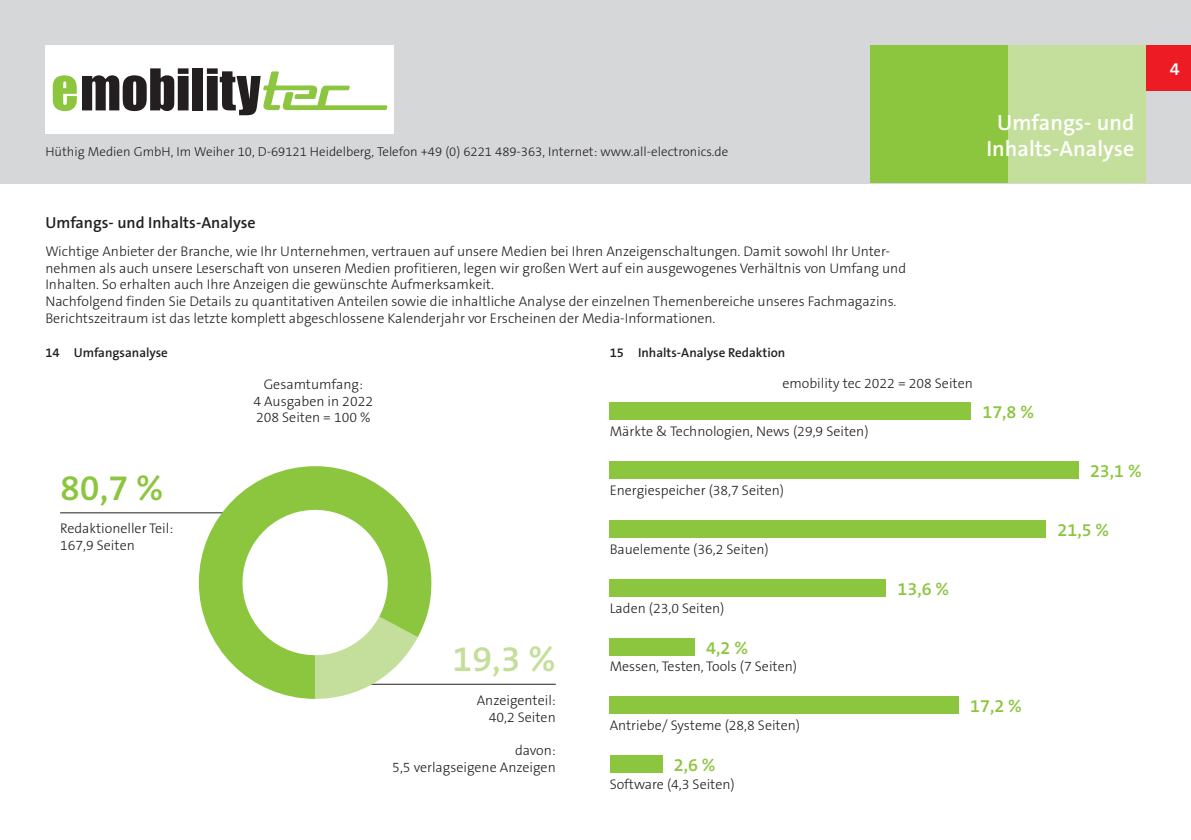
<style>
.page{position:relative;width:1191px;height:840px;background:#fff}
.page>*{position:absolute;margin:0;border:0;box-sizing:border-box;transform-origin:0 0}
.t1{font:600 36px "The Sans Os F";color:#8cc63f}
.t2{font:600 36px "The Sans Os F";color:#c4df9b}
.t3{font:600 22px/26px "The Sans Os F";color:#fff;text-align:center}
.t4{font:600 18px "The Sans Os F";color:#8cc63f}
.t5{font:600 18px "The Sans Os F";color:#fff}
.t6{font:600 16px "The Sans Os F";color:#231f20}
.t7{font:300 14px/16.8px "The Sans Os F";color:#231f20}
.t8{font:300 13px "The Sans Os F";color:#231f20}
.t9{font:600 13px "The Sans Os F";color:#231f20}
</style>
<div class="page">
<div style="left:0;top:0;width:1191px;height:183px;background:#d6d7d9"></div>
<div style="left:1145px;top:45px;width:46px;height:46px;background:#ed1c24"></div>
<div style="left:45px;top:45px;width:348px;height:89px;background:#fff"></div>
<svg style="left:53px;top:68px;width:136px;height:43px"></svg>
<div style="left:192px;top:68px;width:11px;height:42px;background:#231f20"></div>
<svg style="left:207px;top:68px;width:181px;height:48px"></svg>
<div style="left:1008px;top:45px;width:137px;height:138px;background:#c4df9b"></div>
<div style="left:870px;top:45px;width:138px;height:138px;background:#8cc63f"></div>
<hr style="left:60px;top:512px;width:184px;height:1px;background:#231f20">
<hr style="left:350px;top:683px;width:206px;height:1px;background:#231f20">
<div style="left:609px;top:403px;width:362px;height:17px;background:#8cc63f"></div>
<div style="left:609px;top:461px;width:469px;height:17px;background:#8cc63f"></div>
<div style="left:609px;top:520px;width:437px;height:17px;background:#8cc63f"></div>
<div style="left:609px;top:579px;width:276px;height:17px;background:#8cc63f"></div>
<div style="left:609px;top:638px;width:86px;height:17px;background:#8cc63f"></div>
<div style="left:609px;top:696px;width:350px;height:17px;background:#8cc63f"></div>
<div style="left:609px;top:755px;width:53px;height:17px;background:#8cc63f"></div>
<svg style="left:199px;top:466px;width:232px;height:219px;fill:#8cc63f"></svg>
<svg style="left:235px;top:502px;width:183px;height:196px"></svg>
<p class="t8" style="left:45px;top:145px;width:684px">Hüthig Medien GmbH, Im Weiher 10, D-69121 Heidelberg, Telefon +49 (0) 6221 489-363, Internet: www.all-electronics.de</p>
<h2 class="t3" style="left:986px;top:110px;width:149px">Umfangs- und<br>Inhalts-Analyse</h2>
<p class="t6" style="left:45px;top:214px;width:212px">Umfangs- und Inhalts-Analyse</p>
<p class="t7" style="left:45px;top:243px;width:862px">Wichtige Anbieter der Branche, wie Ihr Unternehmen, vertrauen auf unsere Medien bei Ihren Anzeigenschaltungen. Damit sowohl Ihr Unter&shy;nehmen als auch unsere Leserschaft von unseren Medien profitieren, legen wir großen Wert auf ein ausgewogenes Verhältnis von Umfang und Inhalten. So erhalten auch Ihre Anzeigen die gewünschte Aufmerksamkeit.<br>Nachfolgend finden Sie Details zu quantitativen Anteilen sowie die inhaltliche Analyse der einzelnen Themenbereiche unseres Fachmagazins.<br>Berichtszeitraum ist das letzte komplett abgeschlossene Kalenderjahr vor Erscheinen der Media-Informationen.</p>
<p class="t9" style="left:45px;top:346px;width:124px">14 Umfangsanalyse</p>
<p class="t9" style="left:609px;top:346px;width:177px">15 Inhalts-Analyse Redaktion</p>
<p class="t7" style="left:253px;top:376px;width:121px;text-align:center">Gesamtumfang:<br>4 Ausgaben in 2022<br>208 Seiten = 100 %</p>
<p class="t7" style="left:782px;top:375px;width:192px">emobility tec 2022 = 208 Seiten</p>
<p class="t7" style="left:609px;top:423px;width:260px">Märkte &amp; Technologien, News (29,9 Seiten)</p>
<p class="t4" style="left:982px;top:403px;width:53px">17,8 %</p>
<h1 class="t1" style="left:60px;top:469px;width:105px">80,7 %</h1>
<p class="t7" style="left:60px;top:520px;width:115px">Redaktioneller Teil:<br>167,9 Seiten</p>
<p class="t7" style="left:609px;top:482px;width:176px">Energiespeicher (38,7 Seiten)</p>
<p class="t7" style="left:609px;top:541px;width:161px">Bauelemente (36,2 Seiten)</p>
<p class="t7" style="left:609px;top:600px;width:116px">Laden (23,0 Seiten)</p>
<p class="t4" style="left:897px;top:579px;width:53px">13,6 %</p>
<p class="t4" style="left:1090px;top:462px;width:53px">23,1 %</p>
<p class="t4" style="left:1057px;top:521px;width:53px">21,5 %</p>
<h1 class="t2" style="left:452px;top:640px;width:105px">19,3 %</h1>
<p class="t7" style="left:477px;top:692px;width:80px;text-align:right">Anzeigenteil:<br>40,2 Seiten</p>
<p class="t7" style="left:392px;top:742px;width:165px;text-align:right">davon:<br>5,5 verlagseigene Anzeigen</p>
<p class="t4" style="left:706px;top:638px;width:43px">4,2 %</p>
<p class="t7" style="left:609px;top:658px;width:189px">Messen, Testen, Tools (7 Seiten)</p>
<p class="t7" style="left:609px;top:717px;width:192px">Antriebe/ Systeme (28,8 Seiten)</p>
<p class="t4" style="left:674px;top:755px;width:43px">2,6 %</p>
<p class="t7" style="left:609px;top:776px;width:127px">Software (4,3 Seiten)</p>
<p class="t4" style="left:970px;top:696px;width:53px">17,2 %</p>
<p class="t5" style="left:1169px;top:60px;width:11px">4</p>
</div>
